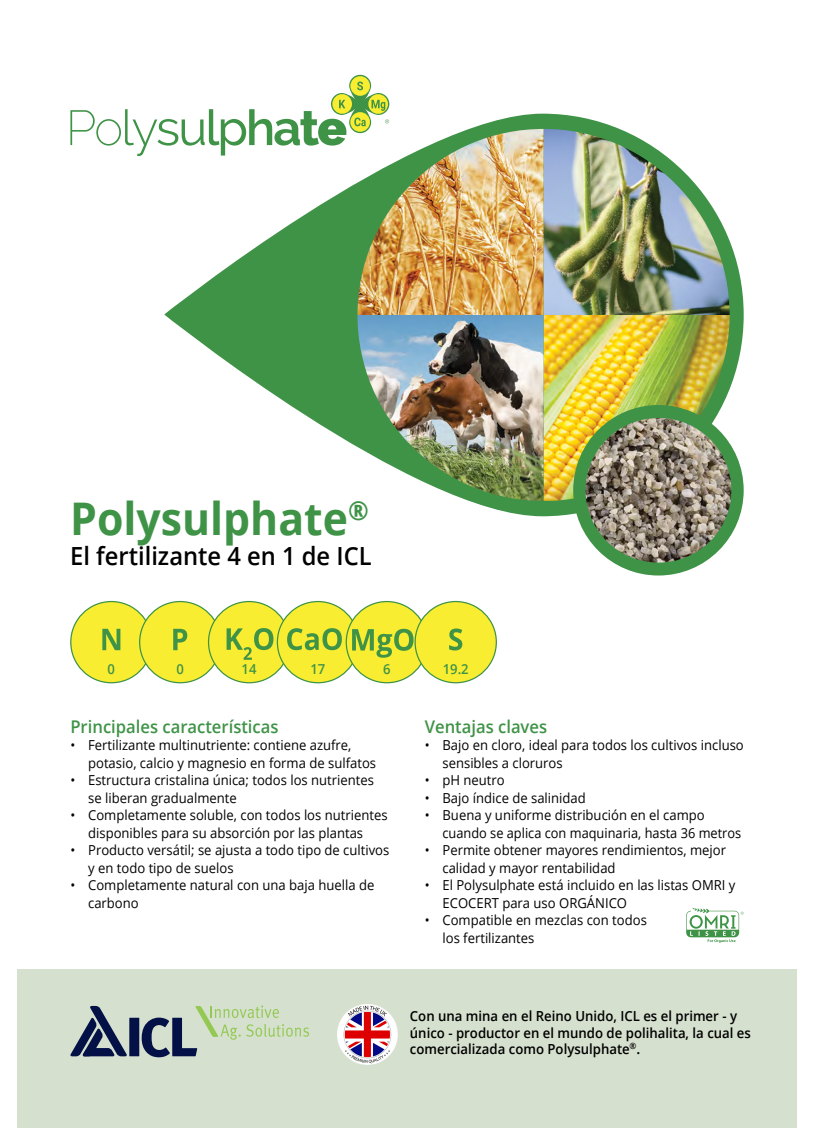
<style>
.page{position:relative;width:815px;height:1134px;background:#fff}
.page>*{position:absolute;margin:0;border:0;box-sizing:border-box;transform-origin:0 0}
.t1{font:700 45px "Open Sans";color:#3f9347;scale:.95 1}
.t2{font:600 25px "Open Sans";color:#000;scale:.95 1}
.t3{font:600 17.5px "Open Sans";color:#3f9347;scale:.95 1}
.t4{font:600 13.88px/16.6px "Open Sans";color:#000;scale:.95 1}
.t5{font:13.75px/17.5px "Open Sans";color:#000;scale:.95 1}
.t6{font:600 13.75px "Open Sans";color:#3f9347;scale:.95 1}
.s1{font-size:15px}
</style>
<div class="page">
<div style="left:17px;top:969px;width:780px;height:159px;background:#d6e0ce"></div>
<div style="left:71px;top:601px;width:81px;height:82px;background:#f9ed32;border-radius:50%"></div>
<svg style="left:102px;top:629px;width:18px;height:21px"></svg>
<div style="left:140px;top:601px;width:81px;height:82px;background:#f9ed32;border-radius:50%"></div>
<svg style="left:173px;top:629px;width:14px;height:21px"></svg>
<div style="left:209px;top:601px;width:81px;height:82px;background:#f9ed32;border-radius:50%"></div>
<svg style="left:227px;top:628px;width:46px;height:32px"></svg>
<div style="left:277px;top:601px;width:82px;height:82px;background:#f9ed32;border-radius:50%"></div>
<svg style="left:287px;top:628px;width:55px;height:22px"></svg>
<div style="left:346px;top:601px;width:81px;height:82px;background:#f9ed32;border-radius:50%"></div>
<svg style="left:352px;top:629px;width:62px;height:29px"></svg>
<div style="left:415px;top:601px;width:81px;height:82px;background:#f9ed32;border-radius:50%"></div>
<div style="left:414px;top:601px;width:83px;height:82px;border:1px solid #3f9347;border-radius:50%"></div>
<svg style="left:449px;top:628px;width:13px;height:22px"></svg>
<svg style="left:164px;top:114px;width:580px;height:402px"></svg>
<svg style="left:349px;top:75px;width:22px;height:31px"></svg>
<div style="left:352px;top:78px;width:17px;height:16px;background:#f9ed32;border-radius:50%"></div>
<div style="left:350px;top:76px;width:20px;height:20px;border:3px solid #f9ed32;border-radius:50%"></div>
<svg style="left:331px;top:93px;width:32px;height:22px"></svg>
<div style="left:334px;top:96px;width:17px;height:16px;background:#f9ed32;border-radius:50%"></div>
<div style="left:332px;top:94px;width:20px;height:20px;border:3px solid #f9ed32;border-radius:50%"></div>
<svg style="left:349px;top:102px;width:22px;height:31px"></svg>
<svg style="left:352px;top:114px;width:16px;height:16px"></svg>
<div style="left:350px;top:112px;width:20px;height:20px;border:3px solid #f9ed32;border-radius:50%"></div>
<svg style="left:358px;top:93px;width:31px;height:22px"></svg>
<svg style="left:370px;top:96px;width:16px;height:16px"></svg>
<div style="left:368px;top:94px;width:20px;height:20px;border:3px solid #f9ed32;border-radius:50%"></div>
<svg style="left:357px;top:82px;width:6px;height:8px"></svg>
<svg style="left:354px;top:118px;width:12px;height:8px"></svg>
<svg style="left:70px;top:100px;width:276px;height:56px"></svg>
<svg style="left:371px;top:100px;width:14px;height:11px"></svg>
<svg style="left:385px;top:119px;width:4px;height:4px"></svg>
<svg style="left:70px;top:1006px;width:57px;height:50px"></svg>
<div style="left:129px;top:1018px;width:10px;height:38px;background:#041146"></div>
<svg style="left:142px;top:1005px;width:167px;height:52px"></svg>
<img style="left:357px;top:129px;width:373px;height:372px">
<div style="left:573px;top:405px;width:171px;height:170px;background:#3f9347;border-radius:50%"></div>
<img style="left:586px;top:418px;width:145px;height:145px">
<svg style="left:686px;top:908px;width:58px;height:35px"></svg>
<img style="left:338px;top:1004px;width:60px;height:60px">
<h1 class="t1" style="left:70px;top:487px;width:316px">Polysulphate<sup>®</sup></h1>
<h2 class="t2" style="left:70px;top:539px;width:319px">El fertilizante 4 en 1 de ICL</h2>
<p class="t6" style="left:108px;top:660px;width:9px">0</p>
<p class="t6" style="left:177px;top:660px;width:9px">0</p>
<p class="t6" style="left:242px;top:660px;width:17px">14</p>
<p class="t6" style="left:311px;top:660px;width:17px">17</p>
<p class="t6" style="left:383px;top:660px;width:9px">6</p>
<p class="t6" style="left:443px;top:660px;width:29px">19.2</p>
<p class="t3" style="left:70px;top:714px;width:221px">Principales características</p>
<p class="t5" style="left:88px;top:736px;width:305px;text-indent:-18px">• Fertilizante multinutriente: contiene azufre, potasio, calcio y magnesio en forma de sulfatos</p>
<p class="t5" style="left:88px;top:771px;width:302px;text-indent:-18px">• Estructura cristalina única; todos los nutrientes se liberan gradualmente</p>
<p class="t5" style="left:70px;top:806px;width:335px;text-align:center">• Completamente soluble, con todos los nutrientes disponibles para su absorción por las plantas</p>
<p class="t5" style="left:88px;top:841px;width:319px;text-indent:-18px">• Producto versátil; se ajusta a todo tipo de cultivos y en todo tipo de suelos</p>
<p class="t5" style="left:88px;top:876px;width:303px;text-indent:-18px">• Completamente natural con una baja huella de carbono</p>
<p class="t3" style="left:425px;top:714px;width:130px">Ventajas claves</p>
<p class="t5" style="left:443px;top:736px;width:319px;text-indent:-18px">• Bajo en cloro, ideal para todos los cultivos incluso sensibles a cloruros</p>
<p class="t5" style="left:425px;top:771px;width:86px">• pH neutro</p>
<p class="t5" style="left:425px;top:789px;width:171px">• Bajo índice de salinidad</p>
<p class="t5" style="left:442px;top:806px;width:316px;text-indent:-18px">• Buena y uniforme distribución en el campo cuando se aplica con maquinaria, hasta 36 metros</p>
<p class="t5" style="left:442px;top:841px;width:300px;text-indent:-18px">• Permite obtener mayores rendimientos, mejor calidad y mayor rentabilidad</p>
<p class="t5" style="left:442px;top:876px;width:310px;text-indent:-18px">• El Polysulphate está incluido en las listas OMRI y<br>ECOCERT para uso ORGÁNICO</p>
<p class="t5" style="left:442px;top:911px;width:217px;text-indent:-18px">• Compatible en mezclas con todos los fertilizantes</p>
<p class="t4" style="left:410px;top:1007px;width:360px">Con una mina en el Reino Unido, ICL es el primer - y único - productor en el mundo de polihalita, la cual es comercializada como Polysulphate<sup>®</sup><span class="s1">.</span></p>
</div>
